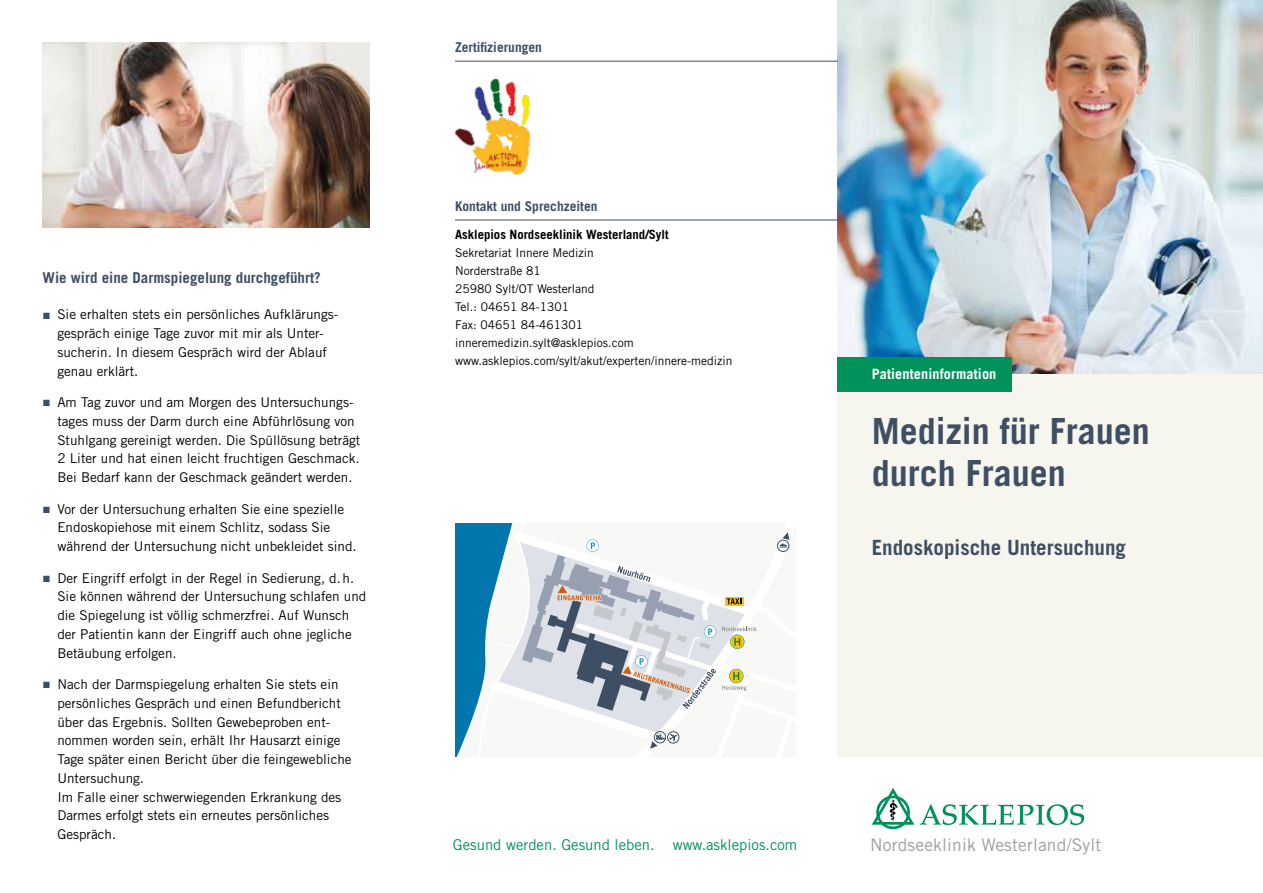
<style>
.page{position:relative;width:1263px;height:893px;background:#fff}
.page>*{position:absolute;margin:0;border:0;box-sizing:border-box;transform-origin:0 0}
.t1{font:700 36px/42px "Trade Gothic LT Std";color:#3f4f63}
.t2{font:700 21px "Trade Gothic LT Std";color:#3f4f63}
.t3{font:17.4px "Trade Gothic LT Std";letter-spacing:.01em;color:#9c9e9f}
.t4{font:15px "Trade Gothic LT Std";color:#00925b}
.t5{font:700 15px "Trade Gothic LT Std";color:#3f4f63}
.t6{font:700 14.25px "Trade Gothic LT Std";letter-spacing:.01em;color:#fff}
.t7{font:13.5px/18.8px "Trade Gothic LT Std";color:#000}
.t8{font:700 13.5px "Trade Gothic LT Std";color:#3f4f63}
.t9{font:700 12.75px "Trade Gothic LT Std";color:#000}
.t10{font:12px/18px "Trade Gothic LT Std";color:#000}
.s1{font-family:"Arial";color:#3f4f63}
</style>
<div class="page">
<img style="left:838px;top:0;width:425px;height:374px">
<div style="left:838px;top:374px;width:425px;height:383px;background:#f6f5ee"></div>
<div style="left:838px;top:357px;width:174px;height:34px;background:#00925b"></div>
<svg style="left:920px;top:804px;width:164px;height:21px"></svg>
<svg style="left:872px;top:788px;width:42px;height:41px"></svg>
<img style="left:43px;top:43px;width:327px;height:184px">
<hr style="left:455px;top:61px;width:383px;height:1px;background:#3f4f63">
<hr style="left:455px;top:220px;width:383px;height:1px;background:#3f4f63">
<svg style="left:455px;top:523px;width:335px;height:234px"></svg>
<img style="left:455px;top:79px;width:76px;height:95px">
<p class="t5" style="left:43px;top:269px;width:280px">Wie wird eine Darmspiegelung durchgeführt?</p>
<p class="t7" style="left:57px;top:305px;width:282px;text-indent:-15px"><span class="s1">■</span> Sie erhalten stets ein persönliches Aufklärungs&shy;gespräch einige Tage zuvor mit mir als Unter&shy;sucherin. In diesem Gespräch wird der Ablauf genau erklärt.</p>
<p class="t7" style="left:57px;top:393px;width:305px;text-indent:-15px"><span class="s1">■</span> Am Tag zuvor und am Morgen des Untersuchungs&shy;tages muss der Darm durch eine Abführlösung von Stuhlgang gereinigt werden. Die Spüllösung beträgt 2 Liter und hat einen leicht fruchtigen Geschmack.<br>Bei Bedarf kann der Geschmack geändert werden.</p>
<p class="t7" style="left:57px;top:499px;width:301px;text-indent:-15px"><span class="s1">■</span> Vor der Untersuchung erhalten Sie eine spezielle<br>Endoskopiehose mit einem Schlitz, sodass Sie während der Untersuchung nicht unbekleidet sind.</p>
<p class="t7" style="left:57px;top:568px;width:311px;text-indent:-15px"><span class="s1">■</span> Der Eingriff erfolgt in der Regel in Sedierung, d.h.<br>Sie können während der Untersuchung schlafen und die Spiegelung ist völlig schmerzfrei. Auf Wunsch der Patientin kann der Eingriff auch ohne jegliche Betäubung erfolgen.</p>
<p class="t7" style="left:57px;top:675px;width:296px;text-indent:-15px"><span class="s1">■</span> Nach der Darmspiegelung erhalten Sie stets ein persönliches Gespräch und einen Befundbericht über das Ergebnis. Sollten Gewebeproben ent&shy;nommen worden sein, erhält Ihr Hausarzt einige Tage später einen Bericht über die feingewebliche Untersuchung.<br>Im Falle einer schwerwiegenden Erkrankung des Darmes erfolgt stets ein erneutes persönliches Gespräch.</p>
<p class="t8" style="left:455px;top:39px;width:88px">Zertifizierungen</p>
<p class="t8" style="left:455px;top:198px;width:144px">Kontakt und Sprechzeiten</p>
<p class="t9" style="left:455px;top:226px;width:215px">Asklepios Nordseeklinik Westerland/Sylt</p>
<p class="t10" style="left:455px;top:243px;width:279px">Sekretariat Innere Medizin<br>Norderstraße 81<br>25980 Sylt/OT Westerland<br>Tel.: 04651 84-1301<br>Fax: 04651 84-461301 inneremedizin.sylt@asklepios.com www.asklepios.com/sylt/akut/experten/innere-medizin</p>
<p class="t6" style="left:872px;top:365px;width:126px">Patienteninformation</p>
<h1 class="t1" style="left:872px;top:409px;width:279px">Medizin für Frauen durch Frauen</h1>
<h2 class="t2" style="left:872px;top:534px;width:256px">Endoskopische Untersuchung</h2>
<p class="t4" style="left:453px;top:836px;width:346px">Gesund werden. Gesund leben. www.asklepios.com</p>
<p class="t3" style="left:870px;top:834px;width:233px">Nordseeklinik Westerland/Sylt</p>
</div>
